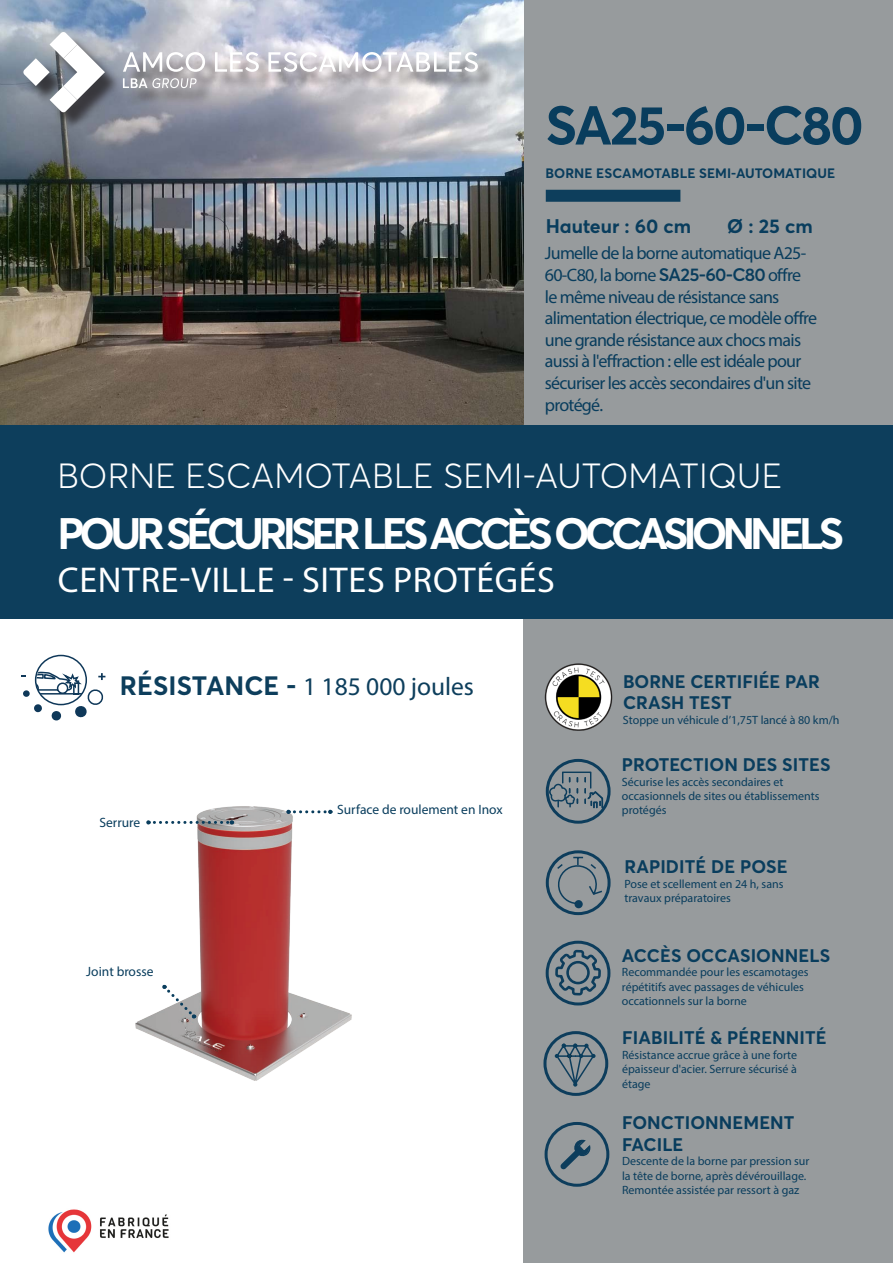
<style>
.page{position:relative;width:893px;height:1263px;background:#fff}
.page>*{position:absolute;margin:0;border:0;box-sizing:border-box;transform-origin:0 0}
.t1{font:700 54px "Averta";letter-spacing:-.04em;color:#093d5d}
.t2{font:700 43.5px "Averta";letter-spacing:-.115em;color:#fff}
.t3{font:36px "Myriad Pro";letter-spacing:.02em;color:#fff}
.t4{font:300 34.5px "Averta";letter-spacing:.005em;color:#fff}
.t5{font:25.5px "Myriad Pro";color:#0d3e5c}
.Accroche_produit{font:700 19.5px "Averta";color:#093d5d}
.Accroche_produit-2{font:18px/21.6px "Myriad Pro";letter-spacing:-.04em;color:#093d5d}
.GRAND_PICTO{font:700 18px/21.6px "Averta";letter-spacing:.005em;color:#093d5d}
.DESCRIPTIF_PICTO_CENTRÉ{font:13.5px "Myriad Pro";color:#093d5d}
.Accroche_produit-3{font:700 13.5px "Averta";letter-spacing:.005em;color:#093d5d}
.DESCRIPTIF_PICTO_FERRÉ_G{font:12px/14.4px "Myriad Pro";color:#093d5d}
.s1{font-family:"Averta";font-weight:600}
.s2{font-family:"Averta";font-weight:700;font-size:26.25px}
</style>
<div class="page">
<div style="left:523px;top:0;width:370px;height:1263px;background:#979b9d"></div>
<div style="left:546px;top:190px;width:134px;height:12px;background:#0d3e5c"></div>
<img style="left:0;top:0;width:524px;height:426px">
<img style="left:48px;top:1209px;width:121px;height:44px">
<svg style="left:549px;top:771px;width:54px;height:37px"></svg>
<div style="left:546px;top:759px;width:65px;height:65px;border:3px solid #0d3d5c;border-radius:50%"></div>
<img style="left:544px;top:663px;width:69px;height:68px">
<svg style="left:555px;top:1043px;width:41px;height:44px"></svg>
<div style="left:543px;top:1031px;width:65px;height:65px;border:3px solid #0d3d5c;border-radius:50%"></div>
<svg style="left:554px;top:856px;width:50px;height:49px"></svg>
<div style="left:574px;top:900px;width:9px;height:8px;background:#0d3d5c;border-radius:50%"></div>
<div style="left:546px;top:850px;width:65px;height:65px;border:3px solid #0d3d5c;border-radius:50%"></div>
<svg style="left:555px;top:1140px;width:35px;height:35px"></svg>
<div style="left:545px;top:1122px;width:64px;height:65px;border:3px solid #0d3d5c;border-radius:50%"></div>
<svg style="left:555px;top:950px;width:46px;height:45px"></svg>
<div style="left:546px;top:941px;width:64px;height:64px;border:3px solid #0d3d5c;border-radius:50%"></div>
<div style="left:23px;top:690px;width:7px;height:7px;background:#0f3859;border-radius:3px"></div>
<svg style="left:36px;top:671px;width:69px;height:50px"></svg>
<div style="left:35px;top:655px;width:52px;height:50px;border:2px solid #0f3859;border-radius:50%"></div>
<div style="left:0;top:426px;width:893px;height:193px;background:#0d3e5c"></div>
<img style="left:135px;top:806px;width:217px;height:275px">
<svg style="left:286px;top:810px;width:46px;height:4px"></svg>
<svg style="left:162px;top:984px;width:34px;height:35px"></svg>
<svg style="left:146px;top:820px;width:88px;height:4px"></svg>
<div style="left:26px;top:35px;width:470px;height:95px;background:#231f20;opacity:.75"></div>
<svg style="left:123px;top:52px;width:355px;height:20px"></svg>
<svg style="left:23px;top:32px;width:82px;height:81px"></svg>
<svg style="left:123px;top:78px;width:74px;height:10px"></svg>
<h1 class="t1" style="left:546px;top:91px;width:320px">SA25-60-C80</h1>
<p class="Accroche_produit-3" style="left:546px;top:164px;width:291px">BORNE ESCAMOTABLE SEMI-AUTOMATIQUE</p>
<p class="Accroche_produit" style="left:546px;top:214px;width:147px">Hauteur : 60 cm</p>
<p class="Accroche_produit" style="left:727px;top:214px;width:87px">Ø : 25 cm</p>
<p class="Accroche_produit-2" style="left:545px;top:242px;width:274px">Jumelle de la borne automatique A25- 60-C80, la borne <span class="s1">SA25-60-C80</span> offre le même niveau de résistance sans alimentation électrique, ce modèle offre une grande résistance aux chocs mais aussi à l'effraction : elle est idéale pour sécuriser les accès secondaires d'un site protégé.</p>
<h3 class="t4" style="left:57px;top:454px;width:726px">BORNE ESCAMOTABLE SEMI-AUTOMATIQUE</h3>
<h2 class="t2" style="left:58px;top:506px;width:788px">POUR SÉCURISER LES ACCÈS OCCASIONNELS</h2>
<h3 class="t3" style="left:58px;top:558px;width:499px">CENTRE-VILLE - SITES PROTÉGÉS</h3>
<p class="t5" style="left:120px;top:671px;width:356px"><span class="s2">RÉSISTANCE -</span> 1 185 000 joules</p>
<p class="DESCRIPTIF_PICTO_CENTRÉ" style="left:99px;top:814px;width:42px">Serrure</p>
<p class="DESCRIPTIF_PICTO_CENTRÉ" style="left:86px;top:963px;width:69px">Joint brosse</p>
<p class="DESCRIPTIF_PICTO_CENTRÉ" style="left:337px;top:802px;width:167px">Surface de roulement en Inox</p>
<p class="GRAND_PICTO" style="left:623px;top:670px;width:199px">BORNE CERTIFIÉE PAR<br>CRASH TEST</p>
<p class="DESCRIPTIF_PICTO_FERRÉ_G" style="left:623px;top:712px;width:218px">Stoppe un véhicule d’1,75T lancé à 80 km/h</p>
<p class="GRAND_PICTO" style="left:622px;top:754px;width:210px">PROTECTION DES SITES</p>
<p class="DESCRIPTIF_PICTO_FERRÉ_G" style="left:622px;top:774px;width:199px">Sécurise les accès secondaires et occasionnels de sites ou établissements protégés</p>
<p class="GRAND_PICTO" style="left:624px;top:856px;width:165px">RAPIDITÉ DE POSE</p>
<p class="DESCRIPTIF_PICTO_FERRÉ_G" style="left:624px;top:876px;width:161px">Pose et scellement en 24 h, sans travaux préparatoires</p>
<p class="GRAND_PICTO" style="left:622px;top:945px;width:210px">ACCÈS OCCASIONNELS</p>
<p class="DESCRIPTIF_PICTO_FERRÉ_G" style="left:622px;top:965px;width:188px">Recommandée pour les escamotages répétitifs avec passages de véhicules occationnels sur la borne</p>
<p class="GRAND_PICTO" style="left:622px;top:1027px;width:206px">FIABILITÉ &amp; PÉRENNITÉ</p>
<p class="DESCRIPTIF_PICTO_FERRÉ_G" style="left:622px;top:1047px;width:177px;text-align:justify">Résistance accrue grâce à une forte épaisseur d'acier. Serrure sécurisé à étage</p>
<p class="GRAND_PICTO" style="left:622px;top:1112px;width:174px">FONCTIONNEMENT<br>FACILE</p>
<p class="DESCRIPTIF_PICTO_FERRÉ_G" style="left:622px;top:1154px;width:189px">Descente de la borne par pression sur la tête de borne, après dévérouillage.<br>Remontée assistée par ressort à gaz</p>
</div>
